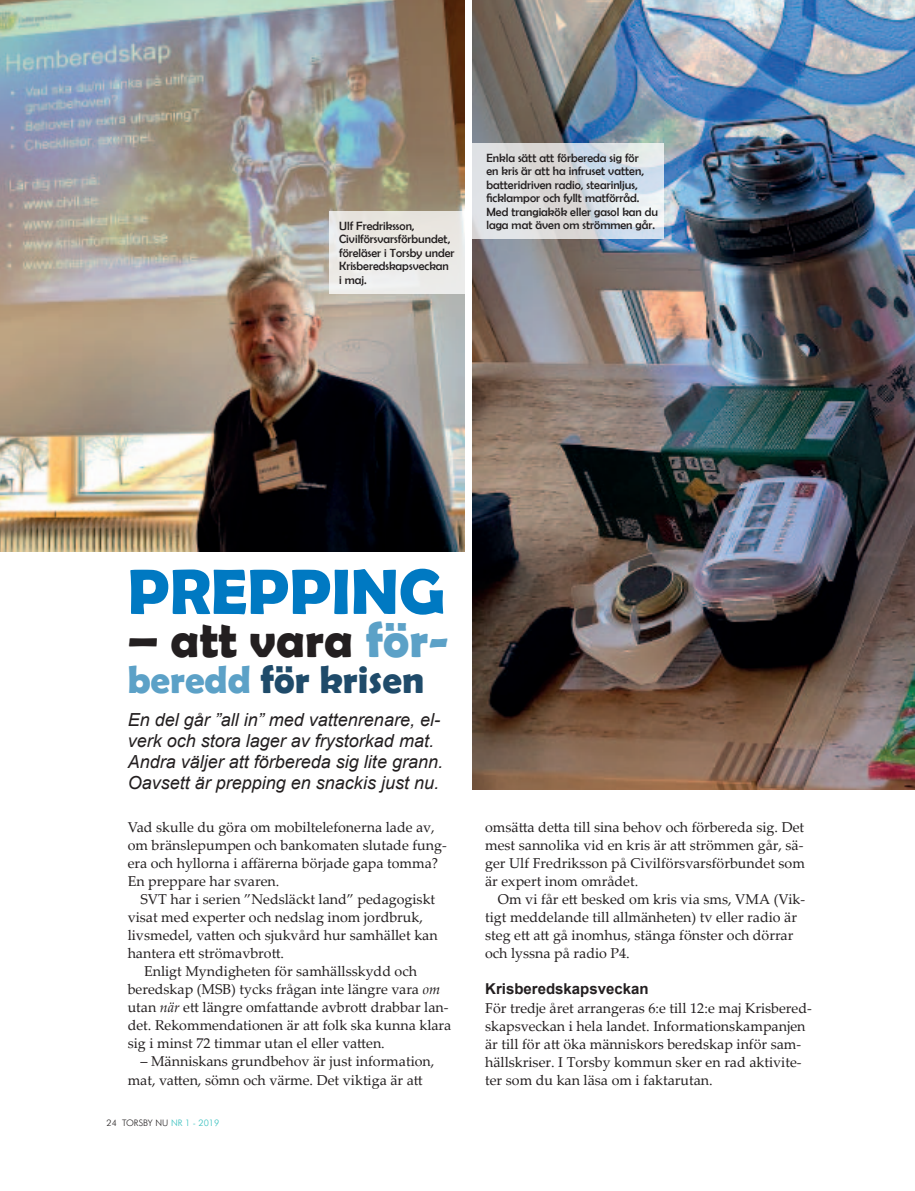
<style>
.page{position:relative;width:915px;height:1191px;background:#fff}
.page>*{position:absolute;margin:0;border:0;box-sizing:border-box;transform-origin:0 0}
.t1{font:700 64.5px "Berlin Sans FB Demi";color:#0079c2}
.t2{font:700 49.5px "Berlin Sans FB Demi";color:#231f20}
.t3{font:700 39px "Berlin Sans FB Demi";color:#1f4b6a}
.t4{font:italic 18px/21px "Arial";color:#231f20}
.t5{font:700 15px "Arial";color:#231f20}
.t6{font:14.25px/18px "Palatino Linotype";color:#231f20}
.t7{font:12px/13.5px "Berlin Sans FB";color:#231f20}
.t8{font:300 9px "Futura BT";color:#231f20}
.s1{color:#5ca1c7}
.s2{font-style:italic}
.s3{color:#31bebc}
</style>
<div class="page">
<img style="left:472px;top:0;width:442px;height:789px">
<img style="left:0;top:0;width:464px;height:551px">
<div style="left:330px;top:211px;width:136px;height:82px;background:#ebe9e5"></div>
<svg style="left:472px;top:144px;width:191px;height:95px"></svg>
<p class="t7" style="left:339px;top:219px;width:117px">Ulf Fredriksson,<br>Civilförsvarsförbundet, föreläser i Torsby under<br>Krisberedskapsveckan<br>i maj.</p>
<p class="t7" style="left:486px;top:151px;width:173px">Enkla sätt att förbereda sig för<br>en kris är att ha infruset vatten, batteridriven radio, stearinljus, ficklampor och fyllt matförråd.<br>Med trangiakök eller gasol kan du laga mat även om strömmen går.</p>
<h1 class="t1" style="left:128px;top:554px;width:123px">Prepp</h1>
<h1 class="t1" style="left:331px;top:554px;width:115px">ing</h1>
<h2 class="t2" style="left:128px;top:611px;width:323px">– att vara <span class="s1">för-</span></h2>
<h3 class="t3" style="left:128px;top:657px;width:298px"><span class="s1">beredd</span> för krisen</h3>
<p class="t4" style="left:128px;top:709px;width:317px">En del går ”all in” med vattenrenare, el&shy;verk och stora lager av frystorkad mat.<br>Andra väljer att förbereda sig lite grann.<br>Oavsett är prepping en snackis just nu.</p>
<p class="t6" style="left:128px;top:818px;width:320px">Vad skulle du göra om mobiltelefonerna lade av, om bränslepumpen och bankomaten slutade fung&shy;era och hyllorna i affärerna började gapa tomma?<br>En preppare har svaren.</p>
<p class="t6" style="left:128px;top:890px;width:311px;text-indent:13px">SVT har i serien ”Nedsläckt land” pedagogiskt visat med experter och nedslag inom jordbruk, livsmedel, vatten och sjukvård hur samhället kan hantera ett strömavbrott.</p>
<p class="t6" style="left:128px;top:962px;width:325px;text-indent:16px">Enligt Myndigheten för samhällsskydd och beredskap (MSB) tycks frågan inte längre vara <span class="s2">om </span>utan <span class="s2">när</span> ett längre omfattande avbrott drabbar lan&shy;det. Rekommendationen är att folk ska kunna klara sig i minst 72 timmar utan el eller vatten.</p>
<p class="t6" style="left:128px;top:1052px;width:308px;text-indent:13px">– Människans grundbehov är just information, mat, vatten, sömn och värme. Det viktiga är att</p>
<p class="t8" style="left:106px;top:1116px;width:114px">24 TORSBY NU <span class="s3">NR 1 - 2019</span></p>
<p class="t6" style="left:485px;top:818px;width:321px;text-align:justify">omsätta detta till sina behov och förbereda sig. Det mest sannolika vid en kris är att strömmen går, sä&shy;ger Ulf Fredriksson på Civilförsvarsförbundet som är expert inom området.</p>
<p class="t6" style="left:485px;top:890px;width:321px;text-indent:13px">Om vi får ett besked om kris via sms, VMA (Vik&shy;tigt meddelande till allmänheten) tv eller radio är steg ett att gå inomhus, stänga fönster och dörrar och lyssna på radio P4.</p>
<p class="t5" style="left:485px;top:978px;width:165px">Krisberedskapsveckan</p>
<p class="t6" style="left:485px;top:998px;width:328px">För tredje året arrangeras 6:e till 12:e maj Krisbered&shy;skapsveckan i hela landet. Informationskampanjen är till för att öka människors beredskap inför sam&shy;hällskriser. I Torsby kommun sker en rad aktivite&shy;ter som du kan läsa om i faktarutan.</p>
</div>
